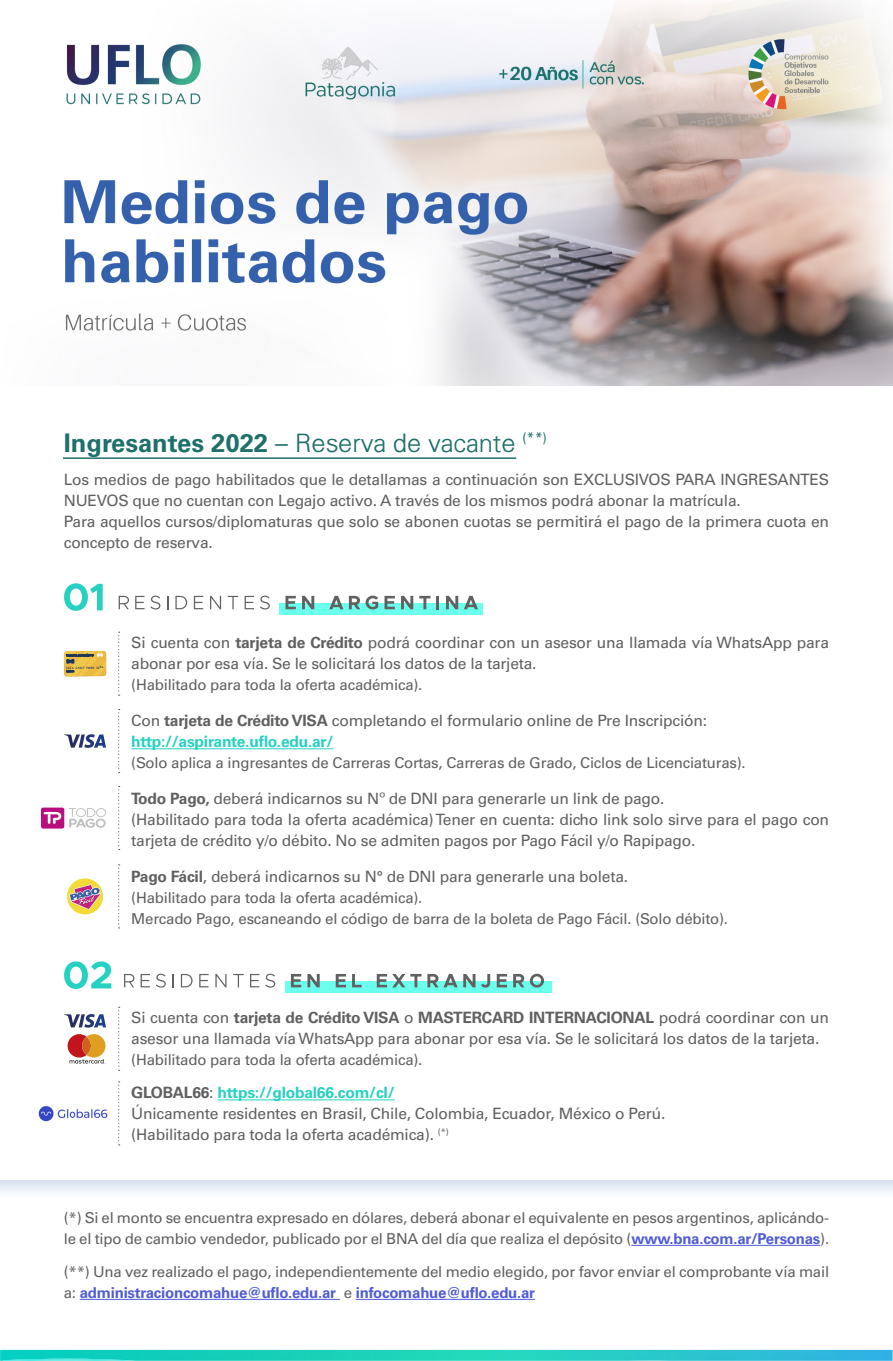
<style>
.page{position:relative;width:893px;height:1361px;background:#fff}
.page>*{position:absolute;margin:0;border:0;box-sizing:border-box;transform-origin:0 0}
.t1{font:300 25.5px "Univers";color:#1e706a}
.t2{font:15.6px/21px "Univers LT Std";letter-spacing:-.015em;color:#606060}
.t3{font:15px/21px "Univers LT Std";letter-spacing:-.015em;color:#606060}
.t4{font:600 3px "Montserrat";color:#1f3659}
.s1{font-family:"Univers LT Std";font-weight:700}
.s2{font-weight:700}
.s3{font-weight:700;color:#26d1c2}
.s4{font-weight:700;color:#4f5cd6}
</style>
<div class="page">
<img style="left:64px;top:0;width:829px;height:386px">
<img style="left:0;top:1350px;width:893px;height:10px">
<img style="left:628px;top:1360px;width:41px;height:1px">
<img style="left:29px;top:1360px;width:62px;height:1px">
<img style="left:4px;top:1358px;width:132px;height:2px">
<hr style="left:131px;top:748px;width:202px;height:1px;background:#26d1c2">
<hr style="left:217px;top:1099px;width:178px;height:1px;background:#26d1c2">
<hr style="left:631px;top:1245px;width:189px;height:1px;background:#4f5cd6">
<hr style="left:80px;top:1299px;width:260px;height:1px;background:#4f5cd6">
<hr style="left:356px;top:1299px;width:179px;height:1px;background:#4f5cd6">
<div style="left:0;top:1180px;width:893px;height:24px;background:linear-gradient(to bottom,#d9e4f0,#fff)"></div>
<hr style="left:63px;top:457px;width:453px;height:2px;background:#1e706a">
<svg style="left:66px;top:877px;width:38px;height:38px"></svg>
<div style="left:67px;top:878px;width:36px;height:36px;background:#f2db38;border-radius:50%"></div>
<svg style="left:69px;top:884px;width:32px;height:25px"></svg>
<svg style="left:118px;top:631px;width:2px;height:65px"></svg>
<svg style="left:118px;top:786px;width:2px;height:64px"></svg>
<svg style="left:118px;top:864px;width:2px;height:64px"></svg>
<svg style="left:118px;top:1007px;width:2px;height:64px"></svg>
<svg style="left:118px;top:1081px;width:2px;height:64px"></svg>
<svg style="left:64px;top:1014px;width:42px;height:13px"></svg>
<svg style="left:68px;top:1034px;width:38px;height:30px"></svg>
<img style="left:38px;top:1106px;width:70px;height:16px">
<svg style="left:64px;top:583px;width:39px;height:28px"></svg>
<div style="left:279px;top:604px;width:204px;height:11px;background:#6bffed"></div>
<svg style="left:119px;top:596px;width:10px;height:13px"></svg>
<svg style="left:135px;top:595px;width:25px;height:14px"></svg>
<svg style="left:167px;top:596px;width:1px;height:13px"></svg>
<svg style="left:175px;top:596px;width:12px;height:13px"></svg>
<svg style="left:194px;top:596px;width:9px;height:13px"></svg>
<svg style="left:210px;top:596px;width:11px;height:13px"></svg>
<svg style="left:228px;top:596px;width:10px;height:13px"></svg>
<svg style="left:245px;top:596px;width:9px;height:13px"></svg>
<svg style="left:260px;top:595px;width:10px;height:14px"></svg>
<svg style="left:285px;top:596px;width:11px;height:13px"></svg>
<svg style="left:302px;top:596px;width:12px;height:13px"></svg>
<svg style="left:329px;top:596px;width:14px;height:13px"></svg>
<svg style="left:349px;top:596px;width:11px;height:13px"></svg>
<svg style="left:366px;top:595px;width:12px;height:14px"></svg>
<svg style="left:384px;top:596px;width:11px;height:13px"></svg>
<svg style="left:401px;top:596px;width:12px;height:13px"></svg>
<svg style="left:419px;top:596px;width:11px;height:13px"></svg>
<svg style="left:436px;top:596px;width:3px;height:13px"></svg>
<svg style="left:446px;top:596px;width:12px;height:13px"></svg>
<svg style="left:464px;top:596px;width:14px;height:13px"></svg>
<svg style="left:64px;top:961px;width:47px;height:28px"></svg>
<div style="left:285px;top:982px;width:266px;height:11px;background:#6bffed"></div>
<svg style="left:124px;top:974px;width:10px;height:13px"></svg>
<svg style="left:141px;top:974px;width:9px;height:13px"></svg>
<svg style="left:156px;top:973px;width:10px;height:14px"></svg>
<svg style="left:172px;top:974px;width:2px;height:13px"></svg>
<svg style="left:181px;top:974px;width:12px;height:13px"></svg>
<svg style="left:199px;top:974px;width:10px;height:13px"></svg>
<svg style="left:215px;top:974px;width:12px;height:13px"></svg>
<svg style="left:233px;top:974px;width:11px;height:13px"></svg>
<svg style="left:250px;top:974px;width:9px;height:13px"></svg>
<svg style="left:265px;top:973px;width:10px;height:14px"></svg>
<svg style="left:291px;top:974px;width:10px;height:13px"></svg>
<svg style="left:307px;top:974px;width:13px;height:13px"></svg>
<svg style="left:336px;top:974px;width:10px;height:13px"></svg>
<svg style="left:352px;top:974px;width:10px;height:13px"></svg>
<svg style="left:377px;top:974px;width:98px;height:13px"></svg>
<svg style="left:481px;top:974px;width:9px;height:13px"></svg>
<svg style="left:497px;top:974px;width:10px;height:13px"></svg>
<svg style="left:513px;top:974px;width:11px;height:13px"></svg>
<svg style="left:530px;top:973px;width:14px;height:14px"></svg>
<svg style="left:64px;top:651px;width:42px;height:25px"></svg>
<div style="left:41px;top:807px;width:23px;height:21px;background:#b80d7d;border-radius:2px"></div>
<svg style="left:44px;top:812px;width:17px;height:12px"></svg>
<svg style="left:68px;top:808px;width:38px;height:20px"></svg>
<svg style="left:64px;top:734px;width:42px;height:14px"></svg>
<svg style="left:118px;top:709px;width:2px;height:64px"></svg>
<h1 class="t1" style="left:64px;top:427px;width:485px"><span class="s1">Ingresantes 2022</span> – Reserva de vacante <sup>(**)</sup></h1>
<p class="t2" style="left:64px;top:469px;width:767px">Los medios de pago habilitados que le detallamas a continuación son EXCLUSIVOS PARA INGRESANTES NUEVOS que no cuentan con Legajo activo. A través de los mismos podrá abonar la matrícula.<br>Para aquellos cursos/diplomaturas que solo se abonen cuotas se permitirá el pago de la primera cuota en concepto de reserva.</p>
<p class="t4" style="left:66px;top:666px;width:39px;rotate:-1deg">123 4 4 567 7899 1234</p>
<p class="t2" style="left:131px;top:632px;width:699px">Si cuenta con <span class="s2">tarjeta de Crédito</span> podrá coordinar con un asesor una llamada vía WhatsApp para abonar por esa vía. Se le solicitará los datos de la tarjeta.</p>
<p class="t3" style="left:131px;top:674px;width:293px">(Habilitado para toda la oferta académica).</p>
<p class="t2" style="left:131px;top:710px;width:577px">Con <span class="s2">tarjeta de Crédito VISA</span> completando el formulario online de Pre Inscripción: <span class="s3">http://aspirante.uflo.edu.ar/</span></p>
<p class="t3" style="left:131px;top:752px;width:616px">(Solo aplica a ingresantes de Carreras Cortas, Carreras de Grado, Ciclos de Licenciaturas).</p>
<p class="t2" style="left:131px;top:788px;width:699px"><span class="s2">Todo Pago,</span> deberá indicarnos su Nº de DNI para generarle un link de pago.<br>(Habilitado para toda la oferta académica) Tener en cuenta: dicho link solo sirve para el pago con tarjeta de crédito y/o débito. No se admiten pagos por Pago Fácil y/o Rapipago.</p>
<p class="t2" style="left:131px;top:866px;width:498px"><span class="s2">Pago Fácil</span>, deberá indicarnos su N° de DNI para generarle una boleta.</p>
<p class="t3" style="left:131px;top:887px;width:598px">(Habilitado para toda la oferta académica).<br>Mercado Pago, escaneando el código de barra de la boleta de Pago Fácil. (Solo débito).</p>
<p class="t2" style="left:131px;top:1007px;width:699px">Si cuenta con <span class="s2">tarjeta de Crédito VISA</span> o <span class="s2">MASTERCARD INTERNACIONAL</span> podrá coordinar con un asesor una llamada vía WhatsApp para abonar por esa vía. Se le solicitará los datos de la tarjeta.</p>
<p class="t3" style="left:131px;top:1049px;width:293px">(Habilitado para toda la oferta académica).</p>
<p class="t2" style="left:131px;top:1082px;width:536px"><span class="s2">GLOBAL66</span>: <span class="s3">https://global66.com/cl/<br></span>Únicamente residentes en Brasil, Chile, Colombia, Ecuador, México o Perú. (Habilitado para toda la oferta académica). <sup>(*)</sup></p>
<p class="t3" style="left:64px;top:1207px;width:767px">(*) Si el monto se encuentra expresado en dólares, deberá abonar el equivalente en pesos argentinos, aplicándo&shy;le el tipo de cambio vendedor, publicado por el BNA del día que realiza el depósito (<span class="s4">www.bna.com.ar/Personas</span>).</p>
<p class="t3" style="left:64px;top:1261px;width:767px">(**) Una vez realizado el pago, independientemente del medio elegido, por favor enviar el comprobante vía mail a: <span class="s4">administracioncomahue@uflo.edu.ar</span> e <span class="s4">infocomahue@uflo.edu.ar</span></p>
</div>
